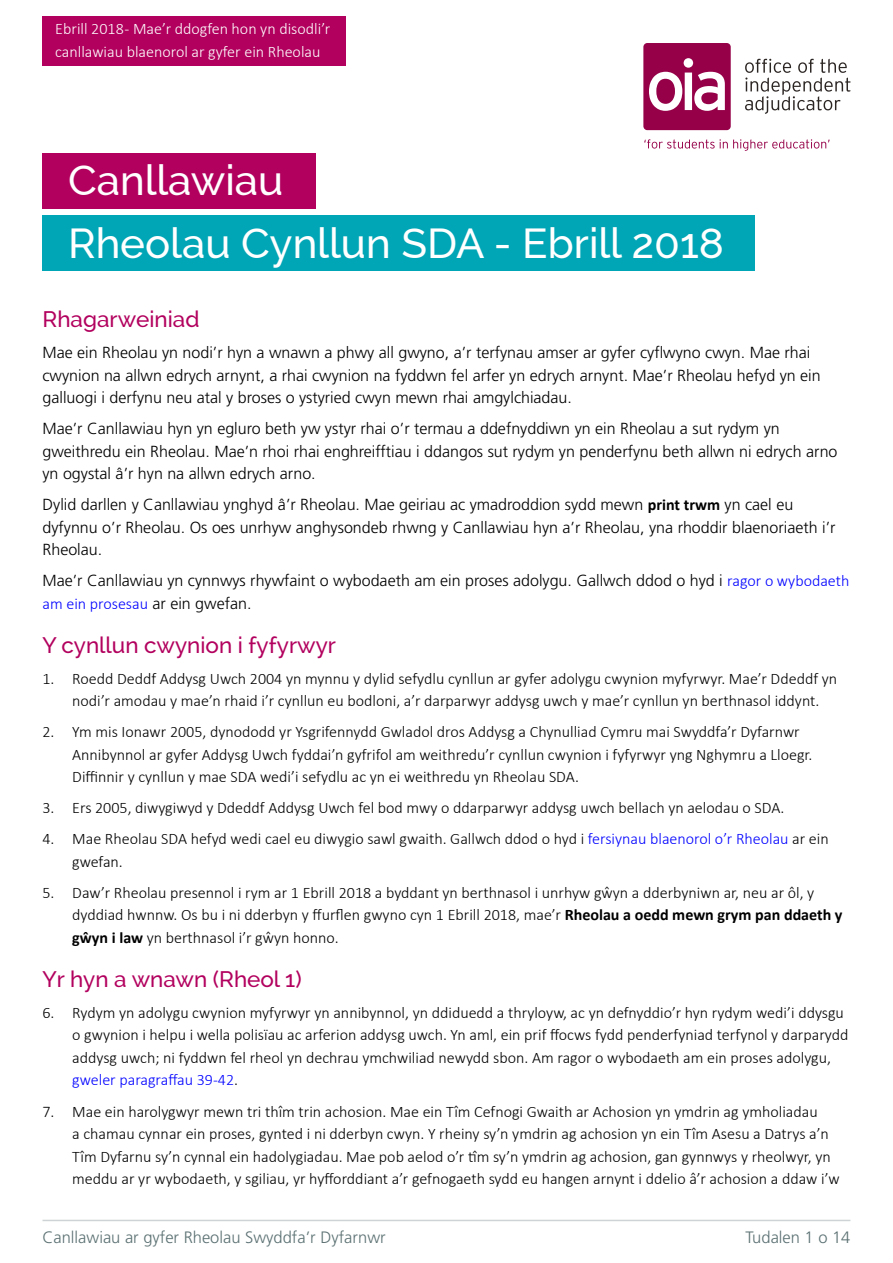
<style>
.page{position:relative;width:893px;height:1263px;background:#fff}
.page>*{position:absolute;margin:0;border:0;box-sizing:border-box;transform-origin:0 0}
.t1{font:500 42px/63px "Raleway";color:#fff}
.t2{font:500 22.5px "Raleway";color:#b2005e}
.t3{font:300 16.5px "Frutiger";color:#5c7173}
.t4{font:300 16.05px/22.5px "Calibri";color:#000}
.t5{font:300 16.05px/22.5px "Frutiger";color:#000}
.t6{font:300 16.05px/22.5px "Calibri";color:#fff}
.t7{font:300 16.05px "Calibri";color:#00f}
.s1{font-family:"Calibri";font-weight:700}
.s2{font-family:"Calibri";color:#00f}
.s3{font-family:"Frutiger";color:#000}
.s4{color:#00f}
.s5{font-weight:700}
</style>
<div class="page">
<div style="left:43px;top:153px;width:273px;height:55px;background:#b2005e"></div>
<div style="left:43px;top:16px;width:303px;height:50px;background:#b2005e"></div>
<div style="left:43px;top:216px;width:712px;height:55px;background:#00a6b6"></div>
<div style="left:643px;top:43px;width:88px;height:87px;background:#950048;border-radius:4px"></div>
<svg style="left:649px;top:58px;width:76px;height:53px"></svg>
<svg style="left:745px;top:59px;width:105px;height:55px"></svg>
<svg style="left:644px;top:139px;width:186px;height:12px"></svg>
<hr style="left:43px;top:1220px;width:807px;height:1px;background:#5c7173">
<p class="t6" style="left:55px;top:18px;width:277px">Ebrill 2018 - Mae’r ddogfen hon yn disodli’r canllawiau blaenorol ar gyfer ein Rheolau</p>
<h1 class="t1" style="left:68px;top:148px;width:657px">Canllawiau<br>Rheolau Cynllun SDA - Ebrill 2018</h1>
<h2 class="t2" style="left:43px;top:306px;width:159px">Rhagarweiniad</h2>
<p class="t5" style="left:43px;top:342px;width:780px">Mae ein Rheolau yn nodi’r hyn a wnawn a phwy all gwyno, a’r terfynau amser ar gyfer cyflwyno cwyn. Mae rhai cwynion na allwn edrych arnynt, a rhai cwynion na fyddwn fel arfer yn edrych arnynt. Mae’r Rheolau hefyd yn ein galluogi i derfynu neu atal y broses o ystyried cwyn mewn rhai amgylchiadau.</p>
<p class="t5" style="left:43px;top:418px;width:796px">Mae’r Canllawiau hyn yn egluro beth yw ystyr rhai o’r termau a ddefnyddiwn yn ein Rheolau a sut rydym yn gweithredu ein Rheolau. Mae’n rhoi rhai enghreifftiau i ddangos sut rydym yn penderfynu beth allwn ni edrych arno yn ogystal â’r hyn na allwn edrych arno.</p>
<p class="t5" style="left:43px;top:494px;width:794px">Dylid darllen y Canllawiau ynghyd â’r Rheolau. Mae geiriau ac ymadroddion sydd mewn <span class="s1">print trwm</span> yn cael eu dyfynnu o’r Rheolau. Os oes unrhyw anghysondeb rhwng y Canllawiau hyn a’r Rheolau, yna rhoddir blaenoriaeth i’r<br>Rheolau.</p>
<p class="t5" style="left:43px;top:570px;width:808px">Mae’r Canllawiau yn cynnwys rhywfaint o wybodaeth am ein proses adolygu. Gallwch ddod o hyd i <span class="s2">ragor o wybodaeth</span></p>
<p class="t7" style="left:43px;top:594px;width:210px">am ein prosesau <span class="s3">ar ein gwefan.</span></p>
<h2 class="t2" style="left:43px;top:632px;width:295px">Y cynllun cwynion i fyfyrwyr</h2>
<p class="t4" style="left:72px;top:667px;width:766px;text-indent:-30px">1. Roedd Deddf Addysg Uwch 2004 yn mynnu y dylid sefydlu cynllun ar gyfer adolygu cwynion myfyrwyr. Mae’r Ddeddf yn nodi’r amodau y mae’n rhaid i’r cynllun eu bodloni, a’r darparwyr addysg uwch y mae’r cynllun yn berthnasol iddynt.</p>
<p class="t4" style="left:72px;top:721px;width:742px;text-indent:-30px">2. Ym mis Ionawr 2005, dynododd yr Ysgrifennydd Gwladol dros Addysg a Chynulliad Cymru mai Swyddfa’r Dyfarnwr<br>Annibynnol ar gyfer Addysg Uwch fyddai’n gyfrifol am weithredu’r cynllun cwynion i fyfyrwyr yng Nghymru a Lloegr.<br>Diffinnir y cynllun y mae SDA wedi’i sefydlu ac yn ei weithredu yn Rheolau SDA.</p>
<p class="t4" style="left:43px;top:797px;width:743px">3. Ers 2005, diwygiwyd y Ddeddf Addysg Uwch fel bod mwy o ddarparwyr addysg uwch bellach yn aelodau o SDA.</p>
<p class="t4" style="left:72px;top:828px;width:758px;text-indent:-30px">4. Mae Rheolau SDA hefyd wedi cael eu diwygio sawl gwaith. Gallwch ddod o hyd i <span class="s4">fersiynau blaenorol o’r Rheolau</span> ar ein gwefan.</p>
<p class="t4" style="left:72px;top:881px;width:772px;text-indent:-30px">5. Daw’r Rheolau presennol i rym ar 1 Ebrill 2018 a byddant yn berthnasol i unrhyw gŵyn a dderbyniwn ar, neu ar ôl, y dyddiad hwnnw. Os bu i ni dderbyn y ffurflen gwyno cyn 1 Ebrill 2018, mae’r <span class="s5">Rheolau a oedd mewn grym pan ddaeth y gŵyn i law</span> yn berthnasol i’r gŵyn honno.</p>
<h2 class="t2" style="left:43px;top:966px;width:261px">Yr hyn a wnawn (Rheol 1)</h2>
<p class="t4" style="left:72px;top:1001px;width:778px;text-indent:-30px">6. Rydym yn adolygu cwynion myfyrwyr yn annibynnol, yn ddiduedd a thryloyw, ac yn defnyddio’r hyn rydym wedi’i ddysgu o gwynion i helpu i wella polisïau ac arferion addysg uwch. Yn aml, ein prif ffocws fydd penderfyniad terfynol y darparydd addysg uwch; ni fyddwn fel rheol yn dechrau ymchwiliad newydd sbon. Am ragor o wybodaeth am ein proses adolygu, <span class="s4">gweler paragraffau 39-42</span>.</p>
<p class="t4" style="left:72px;top:1100px;width:769px;text-indent:-30px">7. Mae ein harolygwyr mewn tri thîm trin achosion. Mae ein Tîm Cefnogi Gwaith ar Achosion yn ymdrin ag ymholiadau<br>a chamau cynnar ein proses, gynted i ni dderbyn cwyn. Y rheiny sy’n ymdrin ag achosion yn ein Tîm Asesu a Datrys a’n Tîm Dyfarnu sy’n cynnal ein hadolygiadau. Mae pob aelod o’r tîm sy’n ymdrin ag achosion, gan gynnwys y rheolwyr, yn meddu ar yr wybodaeth, y sgiliau, yr hyfforddiant a’r gefnogaeth sydd eu hangen arnynt i ddelio â’r achosion a ddaw i’w</p>
<p class="t3" style="left:43px;top:1228px;width:345px">Canllawiau ar gyfer Rheolau Swyddfa’r Dyfarnwr</p>
<p class="t3" style="left:746px;top:1228px;width:106px">Tudalen 1 o 14</p>
</div>
